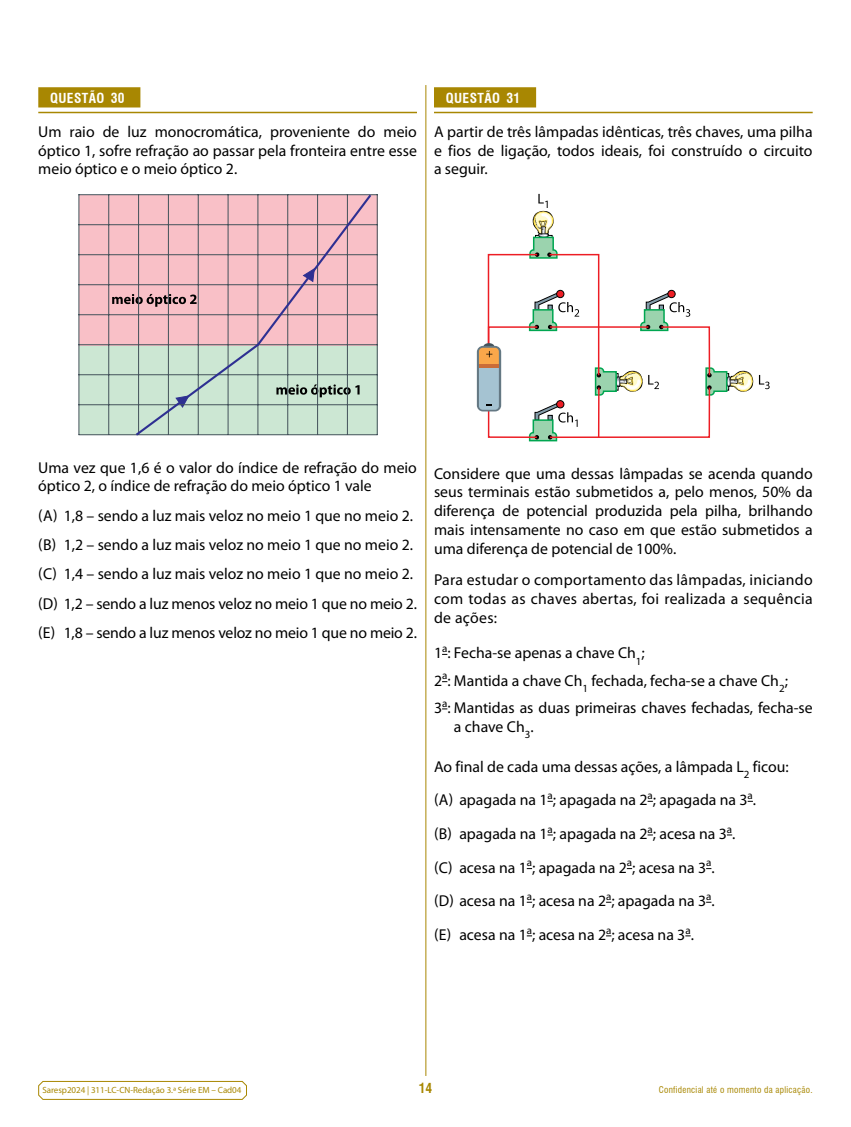
<style>
.page{position:relative;width:851px;height:1127px;background:#fff}
.page>*{position:absolute;margin:0;border:0;box-sizing:border-box;transform-origin:0 0}
.t1{font:15.75px/18.8px "Myriad Pro";color:#000;text-align:justify}
.t2{font:700 condensed 13.5px "Swiss 721 BT";letter-spacing:.03em;color:#fff}
.t3{font:700 condensed 13.5px "Swiss 721 BT";color:#a88702}
.t4{font:9px "Myriad Pro";letter-spacing:-.005em;color:#a88702}
.t5{font:condensed 9px "Swiss 721 BT";letter-spacing:.03em;color:#a88702}
</style>
<div class="page">
<svg style="left:38px;top:1080px;width:209px;height:20px"></svg>
<hr style="left:425px;top:85px;width:1px;height:991px;background:#a88702">
<div style="left:434px;top:87px;width:102px;height:20px;background:#a88702"></div>
<hr style="left:434px;top:112px;width:378px;height:1px;background:#a88702">
<div style="left:477px;top:346px;width:24px;height:65px;background:#647883;border-radius:6px"></div>
<div style="left:479px;top:363px;width:20px;height:47px;background:#a5c3d2;border-radius:4px"></div>
<div style="left:479px;top:348px;width:20px;height:20px;background:#faa74a;border-radius:4px"></div>
<hr style="left:479px;top:364px;width:20px;height:4px;background:#ca6c38">
<svg style="left:486px;top:194px;width:283px;height:248px"></svg>
<div style="left:38px;top:87px;width:102px;height:20px;background:#a88702"></div>
<hr style="left:38px;top:112px;width:379px;height:1px;background:#a88702">
<div style="left:79px;top:345px;width:298px;height:90px;background:#cce7d3"></div>
<div style="left:79px;top:195px;width:298px;height:150px;background:#f9c0c7"></div>
<svg style="left:112px;top:294px;width:21px;height:11px"></svg>
<hr style="left:78px;top:194px;width:1px;height:241px;background:#43525a">
<hr style="left:108px;top:194px;width:1px;height:241px;background:#43525a">
<hr style="left:377px;top:194px;width:1px;height:241px;background:#43525a">
<hr style="left:78px;top:434px;width:299px;height:1px;background:#43525a">
<hr style="left:78px;top:404px;width:299px;height:1px;background:#43525a">
<hr style="left:78px;top:374px;width:299px;height:1px;background:#43525a">
<hr style="left:78px;top:344px;width:299px;height:1px;background:#43525a">
<hr style="left:78px;top:314px;width:299px;height:1px;background:#43525a">
<hr style="left:78px;top:284px;width:299px;height:1px;background:#43525a">
<hr style="left:78px;top:254px;width:299px;height:1px;background:#43525a">
<hr style="left:78px;top:224px;width:299px;height:1px;background:#43525a">
<hr style="left:78px;top:194px;width:299px;height:1px;background:#43525a">
<svg style="left:133px;top:194px;width:240px;height:242px"></svg>
<svg style="left:302px;top:268px;width:13px;height:15px"></svg>
<p class="t2" style="left:50px;top:90px;width:76px">QUESTÃO 30</p>
<p class="t1" style="left:38px;top:122px;width:380px">Um raio de luz monocromática, proveniente do meio óptico 1, sofre refração ao passar pela fronteira entre esse meio óptico e o meio óptico 2.</p>
<p class="t2" style="left:446px;top:90px;width:76px">QUESTÃO 31</p>
<p class="t1" style="left:434px;top:122px;width:380px">A partir de três lâmpadas idênticas, três chaves, uma pilha e fios de ligação, todos ideais, foi construído o circuito a seguir.</p>
<p class="t1" style="left:38px;top:458px;width:380px">Uma vez que 1,6 é o valor do índice de refração do meio óptico 2, o índice de refração do meio óptico 1 vale</p>
<p class="t1" style="left:38px;top:500px;width:380px;line-height:29.4px;text-align:left">(A) 1,8 – sendo a luz mais veloz no meio 1 que no meio 2. (B) 1,2 – sendo a luz mais veloz no meio 1 que no meio 2. (C) 1,4 – sendo a luz mais veloz no meio 1 que no meio 2. (D) 1,2 – sendo a luz menos veloz no meio 1 que no meio 2. (E) 1,8 – sendo a luz menos veloz no meio 1 que no meio 2.</p>
<p class="t1" style="left:434px;top:464px;width:380px">Considere que uma dessas lâmpadas se acenda quando seus terminais estão submetidos a, pelo menos, 50% da diferença de potencial produzida pela pilha, brilhando mais intensamente no caso em que estão submetidos a uma diferença de potencial de 100%.</p>
<p class="t1" style="left:434px;top:570px;width:380px">Para estudar o comportamento das lâmpadas, iniciando com todas as chaves abertas, foi realizada a sequência de ações:</p>
<p class="t1" style="left:434px;top:639px;width:380px;line-height:27.3px;text-align:left">1<sup>a</sup>: Fecha-se apenas a chave Ch<sub>1</sub>;<br>2<sup>a</sup>: Mantida a chave Ch<sub>1</sub> fechada, fecha-se a chave Ch<sub>2</sub>;<br>3<sup>a</sup>: Mantidas as duas primeiras chaves fechadas, fecha-se</p>
<p class="t1" style="left:454px;top:717px;width:81px">a chave Ch<sub>3</sub>.</p>
<p class="t1" style="left:434px;top:749px;width:356px;line-height:33.6px;text-align:left">Ao final de cada uma dessas ações, a lâmpada L<sub>2</sub> ficou: (A) apagada na 1<sup>a</sup>; apagada na 2<sup>a</sup>; apagada na 3<sup>a</sup>.<br>(B) apagada na 1<sup>a</sup>; apagada na 2<sup>a</sup>; acesa na 3<sup>a</sup>.<br>(C) acesa na 1<sup>a</sup>; apagada na 2<sup>a</sup>; acesa na 3<sup>a</sup>.<br>(D) acesa na 1<sup>a</sup>; acesa na 2<sup>a</sup>; apagada na 3<sup>a</sup>.<br>(E) acesa na 1<sup>a</sup>; acesa na 2<sup>a</sup>; acesa na 3<sup>a</sup>.</p>
<p class="t4" style="left:42px;top:1085px;width:200px">Saresp2024 | 311-LC-CN-Redação 3.ª Série EM – Cad04</p>
<p class="t3" style="left:418px;top:1079px;width:15px">14</p>
<p class="t5" style="left:658px;top:1084px;width:155px">Confidencial até o momento da aplicação.</p>
</div>
